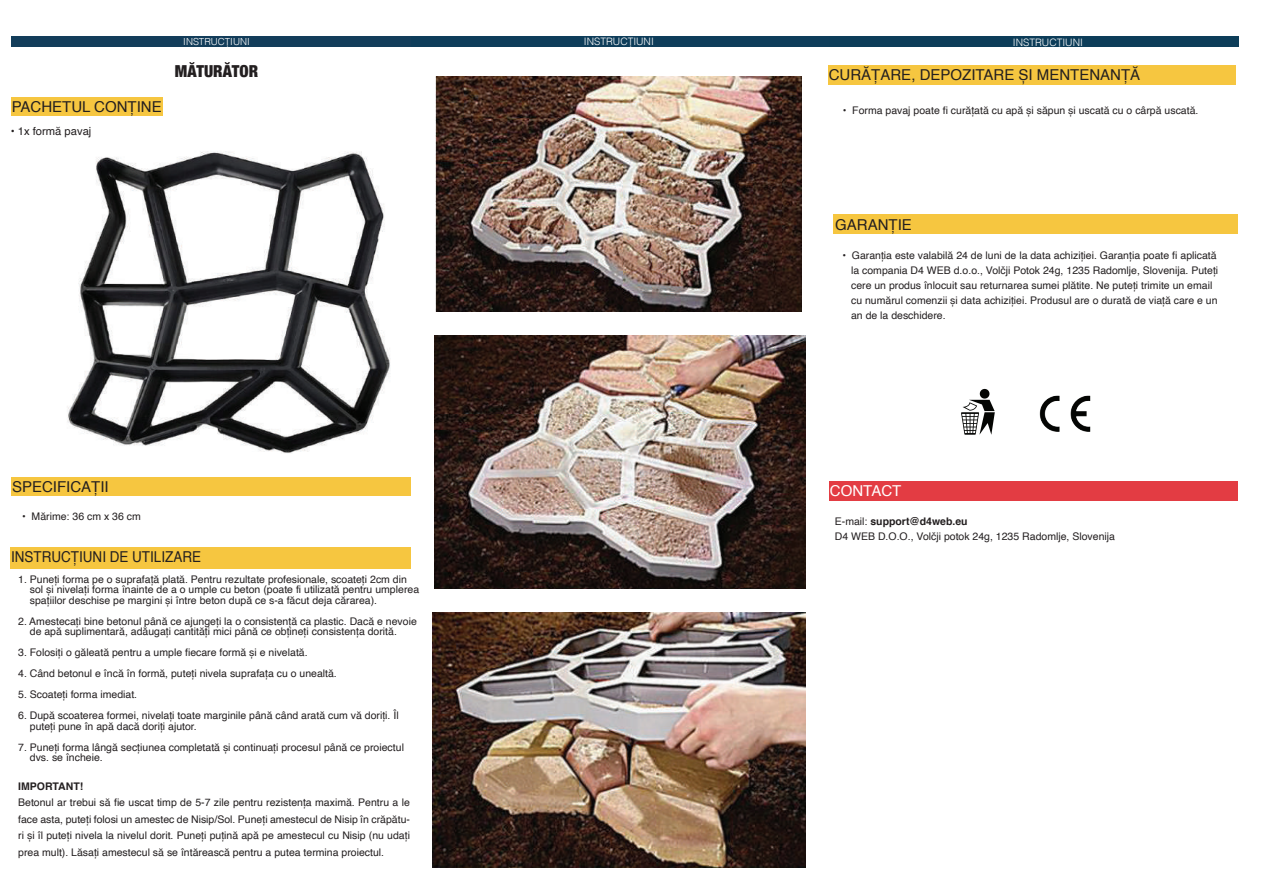
<style>
.page{position:relative;width:1263px;height:893px;background:#fff}
.page>*{position:absolute;margin:0;border:0;box-sizing:border-box;transform-origin:0 0}
.t1{font:900 condensed 16.5px "Helvetica Neue";color:#231f20}
.t2{font:15px "Helvetica";color:#231f20}
.t3{font:15px "Helvetica";color:#231f20;scale:.9 1}
.t4{font:15px "Helvetica";color:#fff}
.t5{font:11.25px "Helvetica";color:#231f20}
.t6{font:10.5px/15px "Helvetica";color:#231f20}
.t7{font:700 10.5px "Helvetica";color:#231f20}
.t8{font:300 10.2px "Helvetica";color:#fff}
.t9{font:300 9.75px "Helvetica";color:#fff}
.s1{font-weight:700}
</style>
<div class="page">
<div style="left:11px;top:97px;width:152px;height:19px;background:#f6c640"></div>
<div style="left:11px;top:477px;width:399px;height:19px;background:#f6c640"></div>
<div style="left:11px;top:36px;width:400px;height:11px;background:#133d5a"></div>
<div style="left:411px;top:36px;width:418px;height:11px;background:#0e3d5a"></div>
<div style="left:11px;top:547px;width:400px;height:21px;background:#f6c640"></div>
<div style="left:829px;top:36px;width:409px;height:11px;background:#0d3d59"></div>
<div style="left:828px;top:65px;width:408px;height:19px;background:#f6c640"></div>
<div style="left:833px;top:215px;width:405px;height:19px;background:#f6c640"></div>
<div style="left:830px;top:481px;width:408px;height:19px;background:#e33c43"></div>
<img style="left:961px;top:388px;width:34px;height:47px">
<img style="left:67px;top:151px;width:323px;height:302px">
<img style="left:436px;top:76px;width:366px;height:235px">
<img style="left:434px;top:336px;width:372px;height:253px">
<img style="left:433px;top:613px;width:372px;height:255px">
<img style="left:1039px;top:395px;width:52px;height:37px">
<h2 class="t2" style="left:12px;top:96px;width:152px">PACHETUL CONȚINE</h2>
<p class="t5" style="left:11px;top:122px;width:82px">• 1x formă pavaj</p>
<p class="t9" style="left:183px;top:33px;width:68px">INSTRUCȚIUNI</p>
<h1 class="t1" style="left:175px;top:57px;width:85px">MĂTURĂTOR</h1>
<h2 class="t2" style="left:12px;top:475px;width:98px">SPECIFICAȚII</h2>
<p class="t6" style="left:22px;top:509px;width:120px">• Mărime: 36 cm x 36 cm</p>
<h2 class="t3" style="left:11px;top:545px;width:213px">INSTRUCȚIUNI DE UTILIZARE</h2>
<p class="t6" style="left:30px;top:574px;width:391px;line-height:10.5px;text-indent:-12px">1. Puneți forma pe o suprafață plată. Pentru rezultate profesionale, scoateți 2cm din sol și nivelați forma înainte de a o umple cu beton (poate fi utilizată pentru umplerea spațiilor deschise pe margini și între beton după ce s-a făcut deja cărarea).</p>
<p class="t6" style="left:30px;top:616px;width:388px;line-height:10.5px;text-indent:-12px">2. Amestecați bine betonul până ce ajungeți la o consistență ca plastic. Dacă e nevoie de apă suplimentară, adăugați cantități mici până ce obțineți consistența dorită.</p>
<p class="t6" style="left:18px;top:645px;width:291px">3. Folosiți o găleată pentru a umple fiecare formă și e nivelată.</p>
<p class="t6" style="left:18px;top:666px;width:320px">4. Când betonul e încă în formă, puteți nivela suprafața cu o unealtă.</p>
<p class="t6" style="left:18px;top:687px;width:121px">5. Scoateți forma imediat.</p>
<p class="t6" style="left:30px;top:711px;width:370px;line-height:10.5px;text-indent:-12px">6. După scoaterea formei, nivelați toate marginile până când arată cum vă doriți. Îl puteți pune în apă dacă doriți ajutor.</p>
<p class="t6" style="left:30px;top:742px;width:376px;line-height:10.5px;text-indent:-12px">7. Puneți forma lângă secțiunea completată și continuați procesul până ce proiectul dvs. se încheie.</p>
<p class="t7" style="left:18px;top:778px;width:67px">IMPORTANT!</p>
<p class="t6" style="left:18px;top:795px;width:393px;line-height:16.5px;text-align:justify">Betonul ar trebui să fie uscat timp de 5-7 zile pentru rezistența maximă. Pentru a le face asta, puteți folosi un amestec de Nisip/Sol. Puneți amestecul de Nisip în crăpătu&shy;ri și îl puteți nivela la nivelul dorit. Puneți puțină apă pe amestecul cu Nisip (nu udați prea mult). Lăsați amestecul să se întărească pentru a putea termina proiectul.</p>
<p class="t8" style="left:584px;top:33px;width:71px">INSTRUCȚIUNI</p>
<p class="t8" style="left:1013px;top:34px;width:71px">INSTRUCȚIUNI</p>
<h2 class="t2" style="left:829px;top:63px;width:313px">CURĂȚARE, DEPOZITARE ȘI MENTENANȚĂ</h2>
<p class="t6" style="left:843px;top:103px;width:357px">• Forma pavaj poate fi curățată cu apă și săpun și uscată cu o cârpă uscată.</p>
<h2 class="t2" style="left:835px;top:213px;width:78px">GARANȚIE</h2>
<p class="t6" style="left:851px;top:248px;width:369px;text-indent:-9px">• Garanția este valabilă 24 de luni de la data achiziției. Garanția poate fi aplicată la compania D4 WEB d.o.o., Volčji Potok 24g, 1235 Radomlje, Slovenija. Puteți cere un produs înlocuit sau returnarea sumei plătite. Ne puteți trimite un email cu numărul comenzii și data achiziției. Produsul are o durată de viață care e un an de la deschidere.</p>
<h2 class="t4" style="left:830px;top:479px;width:73px">CONTACT</h2>
<p class="t6" style="left:835px;top:514px;width:282px">E-mail: <span class="s1">support@d4web.eu<br></span>D4 WEB D.O.O., Volčji potok 24g, 1235 Radomlje, Slovenija</p>
</div>
